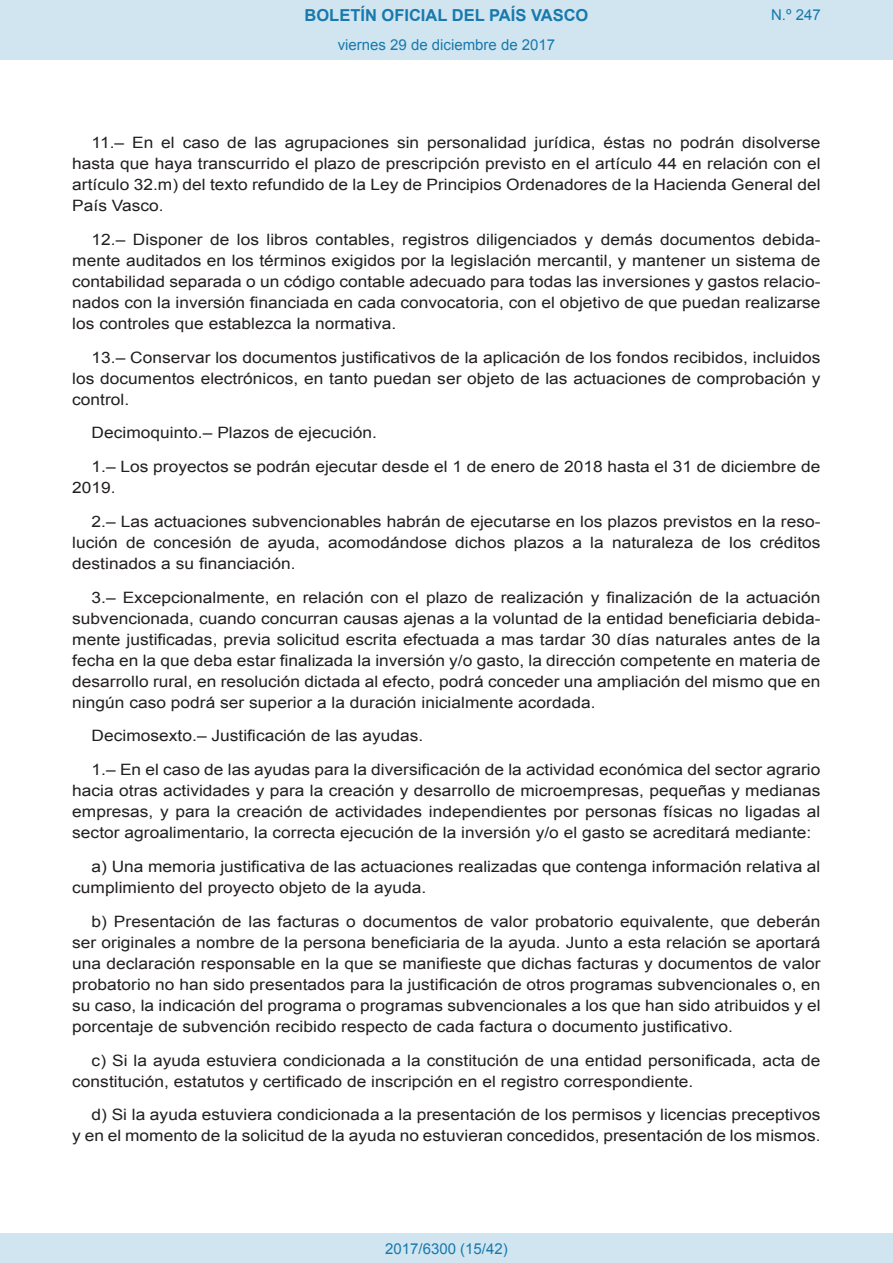
<style>
.page{position:relative;width:893px;height:1263px;background:#fff}
.page>*{position:absolute;margin:0;border:0;box-sizing:border-box;transform-origin:0 0}
.t1{font:700 16.5px "Arial";color:#1879ad}
.BOPVDetalle{font:15.6px/21px "Arial";color:#231f20;text-align:justify;scale:1.11 1}
.Paginacion_Centro{font:15px "Arial";color:#1879ad}
</style>
<div class="page">
<div style="left:0;top:0;width:893px;height:60px;background:#d0e5f0"></div>
<div style="left:0;top:1233px;width:893px;height:30px;background:#d0e5f0"></div>
<p class="t1" style="left:305px;top:4px;width:285px">BOLETÍN OFICIAL DEL PAÍS VASCO</p>
<p class="Paginacion_Centro" style="left:338px;top:35px;width:219px">viernes 29 de diciembre de 2017</p>
<p class="Paginacion_Centro" style="left:771px;top:5px;width:51px">N.º 247</p>
<p class="BOPVDetalle" style="left:72px;top:132px;width:676px;text-indent:19px">11.– En el caso de las agrupaciones sin personalidad jurídica, éstas no podrán disolverse hasta que haya transcurrido el plazo de prescripción previsto en el artículo 44 en relación con el artículo 32.m) del texto refundido de la Ley de Principios Ordenadores de la Hacienda General del País Vasco.</p>
<p class="BOPVDetalle" style="left:72px;top:229px;width:676px;text-indent:19px">12.– Disponer de los libros contables, registros diligenciados y demás documentos debida&shy;mente auditados en los términos exigidos por la legislación mercantil, y mantener un sistema de contabilidad separada o un código contable adecuado para todas las inversiones y gastos relacio&shy;nados con la inversión financiada en cada convocatoria, con el objetivo de que puedan realizarse los controles que establezca la normativa.</p>
<p class="BOPVDetalle" style="left:72px;top:347px;width:676px;text-indent:19px">13.– Conservar los documentos justificativos de la aplicación de los fondos recibidos, incluidos los documentos electrónicos, en tanto puedan ser objeto de las actuaciones de comprobación y control.</p>
<p class="BOPVDetalle" style="left:92px;top:423px;width:258px">Decimoquinto.– Plazos de ejecución.</p>
<p class="BOPVDetalle" style="left:72px;top:456px;width:675px;text-indent:19px">1.– Los proyectos se podrán ejecutar desde el 1 de enero de 2018 hasta el 31 de diciembre de<br>2019.</p>
<p class="BOPVDetalle" style="left:72px;top:511px;width:676px;text-indent:19px">2.– Las actuaciones subvencionables habrán de ejecutarse en los plazos previstos en la reso&shy;lución de concesión de ayuda, acomodándose dichos plazos a la naturaleza de los créditos destinados a su financiación.</p>
<p class="BOPVDetalle" style="left:72px;top:587px;width:676px;text-indent:19px">3.– Excepcionalmente, en relación con el plazo de realización y finalización de la actuación subvencionada, cuando concurran causas ajenas a la voluntad de la entidad beneficiaria debida&shy;mente justificadas, previa solicitud escrita efectuada a mas tardar 30 días naturales antes de la fecha en la que deba estar finalizada la inversión y/o gasto, la dirección competente en materia de desarrollo rural, en resolución dictada al efecto, podrá conceder una ampliación del mismo que en ningún caso podrá ser superior a la duración inicialmente acordada.</p>
<p class="BOPVDetalle" style="left:92px;top:726px;width:300px">Decimosexto.– Justificación de las ayudas.</p>
<p class="BOPVDetalle" style="left:72px;top:759px;width:676px;text-indent:19px">1.– En el caso de las ayudas para la diversificación de la actividad económica del sector agrario hacia otras actividades y para la creación y desarrollo de microempresas, pequeñas y medianas empresas, y para la creación de actividades independientes por personas físicas no ligadas al sector agroalimentario, la correcta ejecución de la inversión y/o el gasto se acreditará mediante:</p>
<p class="BOPVDetalle" style="left:72px;top:856px;width:676px;text-indent:19px">a) Una memoria justificativa de las actuaciones realizadas que contenga información relativa al cumplimiento del proyecto objeto de la ayuda.</p>
<p class="BOPVDetalle" style="left:72px;top:911px;width:676px;text-indent:19px">b) Presentación de las facturas o documentos de valor probatorio equivalente, que deberán ser originales a nombre de la persona beneficiaria de la ayuda. Junto a esta relación se aportará una declaración responsable en la que se manifieste que dichas facturas y documentos de valor probatorio no han sido presentados para la justificación de otros programas subvencionales o, en su caso, la indicación del programa o programas subvencionales a los que han sido atribuidos y el porcentaje de subvención recibido respecto de cada factura o documento justificativo.</p>
<p class="BOPVDetalle" style="left:72px;top:1050px;width:676px;text-indent:19px">c) Si la ayuda estuviera condicionada a la constitución de una entidad personificada, acta de constitución, estatutos y certificado de inscripción en el registro correspondiente.</p>
<p class="BOPVDetalle" style="left:72px;top:1104px;width:676px;text-align:right">d) Si la ayuda estuviera condicionada a la presentación de los permisos y licencias preceptivos<br>y en el momento de la solicitud de la ayuda no estuvieran concedidos, presentación de los mismos.</p>
<p class="Paginacion_Centro" style="left:385px;top:1238px;width:124px">2017/6300 (15/42)</p>
</div>
